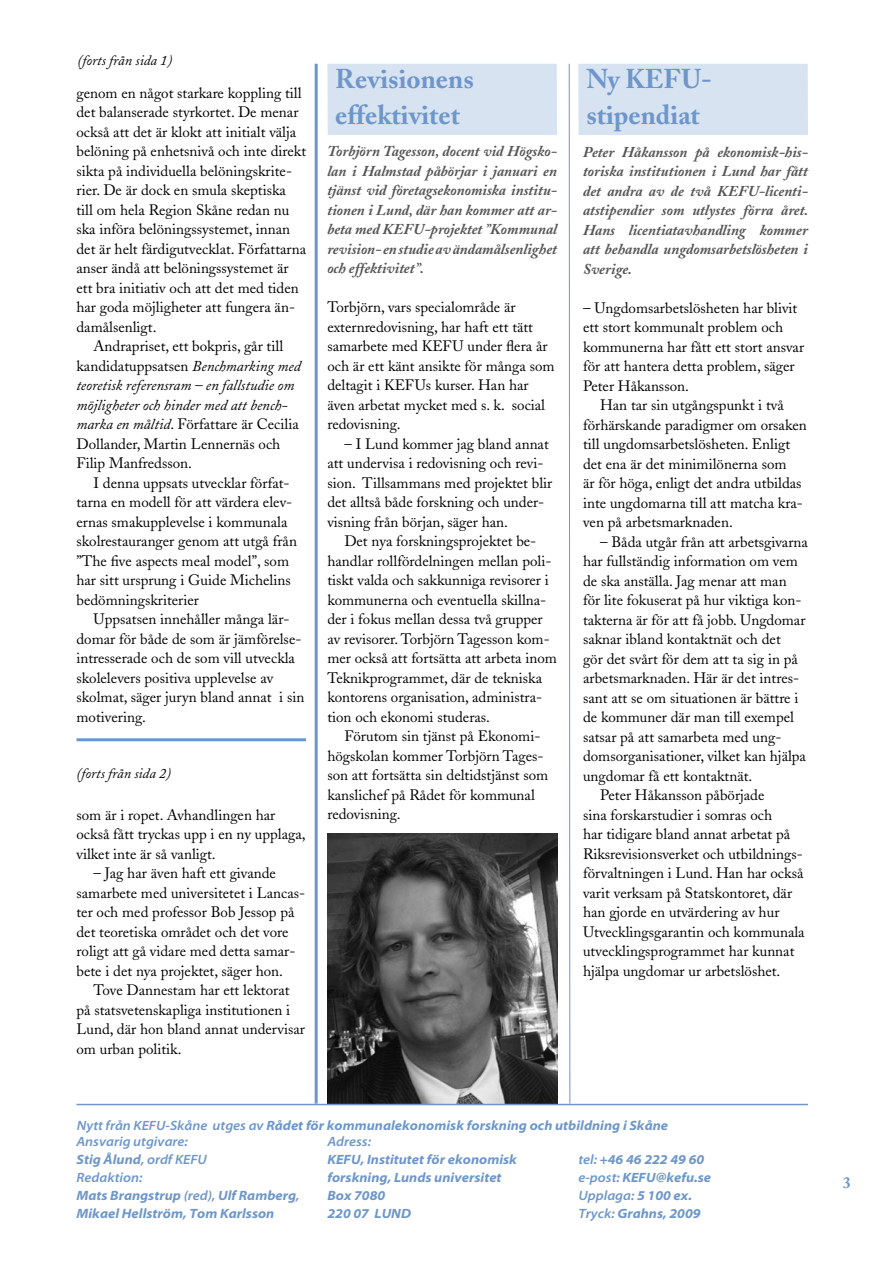
<style>
.page{position:relative;width:893px;height:1263px;background:#fff}
.page>*{position:absolute;margin:0;border:0;box-sizing:border-box;transform-origin:0 0}
.t1{font:700 27px/36px "Adobe Caslon";color:#6d96ca}
.t2{font:700 15.75px "Adobe Caslon";color:#6d96ca}
.Löptext{font:15px/19.5px "Adobe Caslon";color:#000}
.Ingress{font:italic 700 15px/19.5px "Adobe Caslon";color:#565656;text-align:justify}
.Första_stycke{font:15px/19.5px "Adobe Caslon";color:#000}
.Bildtext{font:italic 14.25px "Adobe Caslon";color:#000}
.t3{font:13.5px "Myriad MM It 700 700";color:#6d96ca}
.t4{font:13.5px "Myriad MM It 565 700";color:#6d96ca}
.s1{font-style:italic}
.s2{font-family:"Myriad MM It 565 700"}
.s3{font-family:"Myriad MM It 700 700"}
</style>
<div class="page">
<hr style="left:315px;top:64px;width:3px;height:1040px;background:#6d96ca">
<svg style="left:569px;top:63px;width:1px;height:1041px"></svg>
<div style="left:327px;top:64px;width:230px;height:71px;background:#d8e3f1"></div>
<hr style="left:76px;top:738px;width:230px;height:3px;background:#6d96ca">
<div style="left:578px;top:64px;width:230px;height:71px;background:#d8e3f1"></div>
<img style="left:327px;top:833px;width:230px;height:271px">
<hr style="left:76px;top:1104px;width:732px;height:1px;background:#6d96ca">
<p class="Bildtext" style="left:78px;top:53px;width:96px">(forts från sida 1)</p>
<p class="Löptext" style="left:76px;top:83px;width:231px">genom en något starkare koppling till det balanserade styrkortet. De menar också att det är klokt att initialt välja belöning på enhetsnivå och inte direkt sikta på individuella belöningskrite&shy;rier. De är dock en smula skeptiska till om hela Region Skåne redan nu ska införa belöningssystemet, innan det är helt färdigutvecklat. Författarna anser ändå att belöningssystemet är ett bra initiativ och att det med tiden har goda möjligheter att fungera än&shy;damålsenligt.</p>
<p class="Löptext" style="left:76px;top:336px;width:226px;text-indent:17px">Andrapriset, ett bokpris, går till kandidatuppsatsen <span class="s1">Benchmarking med teoretisk referensram – en fallstudie om möjligheter och hinder med att bench&shy;marka en måltid</span>. Författare är Cecilia Dollander, Martin Lennernäs och Filip Manfredsson.</p>
<p class="Löptext" style="left:76px;top:473px;width:222px;text-indent:17px">I denna uppsats utvecklar förfat&shy;tarna en modell för att värdera elev&shy;ernas smakupplevelse i kommunala skolrestauranger genom att utgå från ”The five aspects meal model”, som har sitt ursprung i Guide Michelins bedömningskriterier</p>
<p class="Löptext" style="left:76px;top:609px;width:229px;text-indent:17px">Uppsatsen innehåller många lär&shy;domar för både de som är jämförelse&shy;intresserade och de som vill utveckla skolelevers positiva upplevelse av skolmat, säger juryn bland annat i sin motivering.</p>
<p class="Bildtext" style="left:76px;top:765px;width:96px">(forts från sida 2)</p>
<p class="t1" style="left:335px;top:61px;width:140px">Revisionens effektivitet</p>
<p class="Ingress" style="left:327px;top:142px;width:231px">Torbjörn Tagesson, docent vid Högsko&shy;lan i Halmstad påbörjar i januari en tjänst vid företagsekonomiska institu&shy;tionen i Lund, där han kommer att ar&shy;beta med KEFU-projektet ”Kommunal revision- en studie av ändamålsenlighet och effektivitet”.</p>
<p class="Första_stycke" style="left:327px;top:298px;width:229px">Torbjörn, vars specialområde är externredovisning, har haft ett tätt samarbete med KEFU under flera år och är ett känt ansikte för många som deltagit i KEFUs kurser. Han har även arbetat mycket med s. k. social redovisning.</p>
<p class="Löptext" style="left:327px;top:434px;width:227px;text-indent:17px">– I Lund kommer jag bland annat att undervisa i redovisning och revi&shy;sion. Tillsammans med projektet blir det alltså både forskning och under&shy;visning från början, säger han.</p>
<p class="Löptext" style="left:327px;top:532px;width:231px;text-indent:17px">Det nya forskningsprojektet be&shy;handlar rollfördelningen mellan poli&shy;tiskt valda och sakkunniga revisorer i kommunerna och eventuella skillna&shy;der i fokus mellan dessa två grupper av revisorer. Torbjörn Tagesson kom&shy;mer också att fortsätta att arbeta inom Teknikprogrammet, där de tekniska kontorens organisation, administra&shy;tion och ekonomi studeras.</p>
<p class="Löptext" style="left:327px;top:727px;width:222px;text-indent:17px">Förutom sin tjänst på Ekonomi&shy;högskolan kommer Torbjörn Tages&shy;son att fortsätta sin deltidstjänst som kanslichef på Rådet för kommunal</p>
<p class="Löptext" style="left:76px;top:805px;width:200px">som är i ropet. Avhandlingen har</p>
<p class="Löptext" style="left:327px;top:805px;width:75px">redovisning.</p>
<p class="Löptext" style="left:76px;top:825px;width:231px">också fått tryckas upp i en ny upplaga, vilket inte är så vanligt.</p>
<p class="Löptext" style="left:76px;top:864px;width:230px;text-indent:17px">– Jag har även haft ett givande samarbete med universitetet i Lancas&shy;ter och med professor Bob Jessop på det teoretiska området och det vore roligt att gå vidare med detta samar&shy;bete i det nya projektet, säger hon.</p>
<p class="Löptext" style="left:76px;top:981px;width:230px;text-indent:17px">Tove Dannestam har ett lektorat på statsvetenskapliga institutionen i<br>Lund, där hon bland annat undervisar om urban politik.</p>
<p class="t1" style="left:586px;top:61px;width:127px">Ny KEFU&shy;stipendiat</p>
<p class="Ingress" style="left:583px;top:142px;width:227px">Peter Håkansson på ekonomisk-his&shy;toriska institutionen i Lund har fått det andra av de två KEFU-licenti&shy;atstipendier som utlystes förra året.<br>Hans licentiatavhandling kommer att behandla ungdomsarbetslösheten i Sverige.</p>
<p class="Första_stycke" style="left:583px;top:298px;width:223px">– Ungdomsarbetslösheten har blivit ett stort kommunalt problem och kommunerna har fått ett stort ansvar för att hantera detta problem, säger<br>Peter Håkansson.</p>
<p class="Löptext" style="left:583px;top:395px;width:225px;text-indent:17px">Han tar sin utgångspunkt i två förhärskande paradigmer om orsaken till ungdomsarbetslösheten. Enligt det ena är det minimilönerna som<br>är för höga, enligt det andra utbildas inte ungdomarna till att matcha kra&shy;ven på arbetsmarknaden.</p>
<p class="Löptext" style="left:583px;top:532px;width:226px;text-indent:17px">– Båda utgår från att arbetsgivarna har fullständig information om vem de ska anställa. Jag menar att man<br>för lite fokuserat på hur viktiga kon&shy;takterna är för att få jobb. Ungdomar saknar ibland kontaktnät och det<br>gör det svårt för dem att ta sig in på arbetsmarknaden. Här är det intres&shy;sant att se om situationen är bättre i de kommuner där man till exempel satsar på att samarbeta med ung&shy;domsorganisationer, vilket kan hjälpa ungdomar få ett kontaktnät.</p>
<p class="Löptext" style="left:583px;top:785px;width:223px;text-indent:17px">Peter Håkansson påbörjade<br>sina forskarstudier i somras och<br>har tidigare bland annat arbetat på Riksrevisionsverket och utbildnings&shy;förvaltningen i Lund. Han har också varit verksam på Statskontoret, där han gjorde en utvärdering av hur Utvecklingsgarantin och kommunala utvecklingsprogrammet har kunnat hjälpa ungdomar ur arbetslöshet.</p>
<p class="t3" style="left:77px;top:1118px;width:593px"><span class="s2">Nytt från KEFU-Skåne utges av</span> Rådet för kommunalekonomisk forskning och utbildning i Skåne</p>
<p class="t4" style="left:327px;top:1135px;width:45px">Adress:</p>
<p class="t3" style="left:327px;top:1153px;width:191px">KEFU, Institutet för ekonomisk</p>
<p class="t3" style="left:327px;top:1171px;width:176px">forskning, Lunds universitet</p>
<p class="t3" style="left:327px;top:1189px;width:59px">Box 7080</p>
<p class="t3" style="left:327px;top:1207px;width:85px">220 07 LUND</p>
<p class="t4" style="left:77px;top:1134px;width:113px">Ansvarig utgivare:</p>
<p class="t3" style="left:77px;top:1152px;width:132px">Stig Ålund<span class="s2">, ordf KEFU</span></p>
<p class="t4" style="left:77px;top:1170px;width:67px">Redaktion:</p>
<p class="t3" style="left:77px;top:1188px;width:225px">Mats Brangstrup <span class="s2">(red),</span> Ulf Ramberg<span class="s2">,</span></p>
<p class="t3" style="left:77px;top:1206px;width:199px">Mikael Hellström, Tom Karlsson</p>
<p class="t3" style="left:578px;top:1152px;width:127px"><span class="s2">tel:</span> +46 46 222 49 60</p>
<p class="t3" style="left:578px;top:1170px;width:134px"><span class="s2">e-post:</span> KEFU@kefu.se</p>
<p class="t4" style="left:578px;top:1188px;width:115px">Upplaga: <span class="s3">5 100 ex.</span></p>
<p class="t3" style="left:578px;top:1206px;width:124px"><span class="s2">Tryck:</span> Grahns, 2009</p>
<p class="t2" style="left:843px;top:1173px;width:9px">3</p>
</div>
